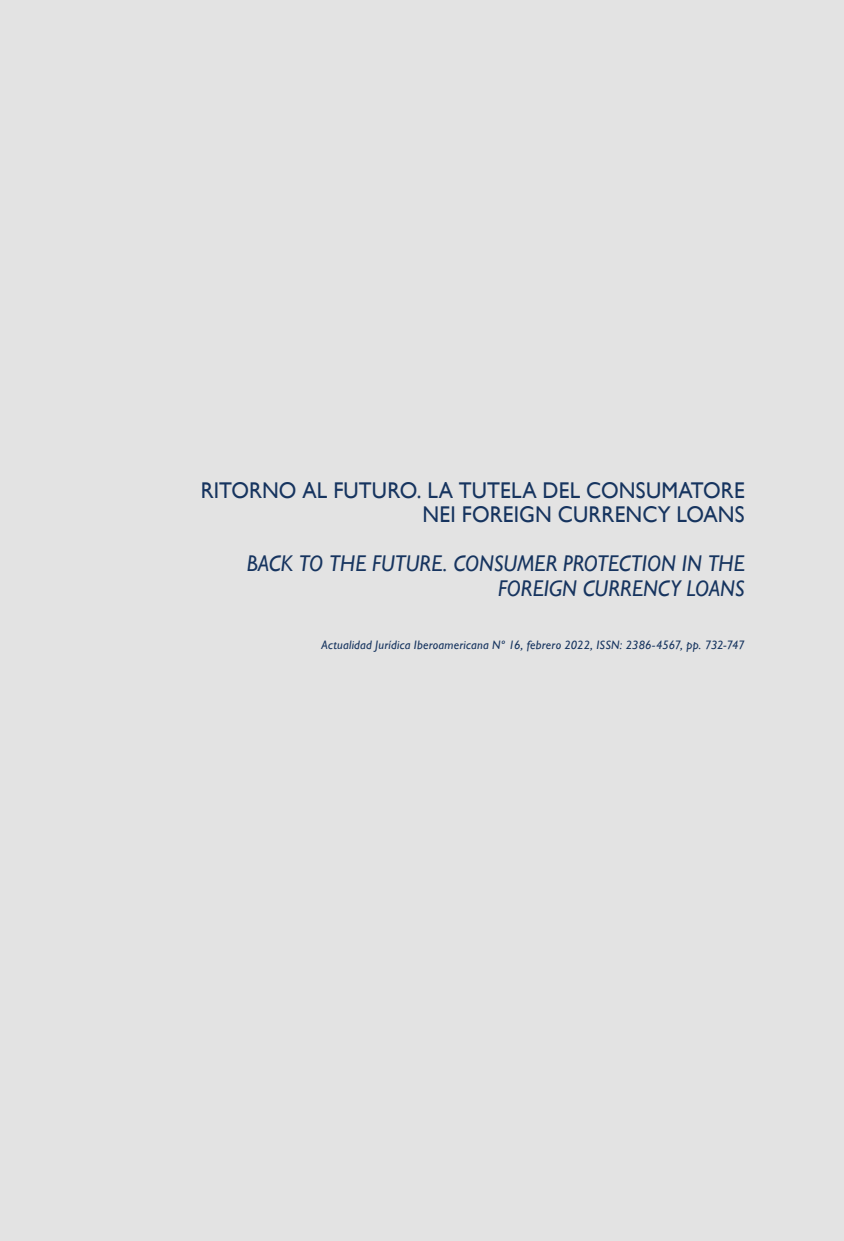
<style>
.page{position:relative;width:844px;height:1241px;background:#fff}
.page>*{position:absolute;margin:0;border:0;box-sizing:border-box;transform-origin:0 0}
.t1{font:22.75px/24.5px "Gill Sans";letter-spacing:.005em;color:#16345f;text-align:right;scale:.94 1}
.t2{font:italic 22.75px/24.5px "Gill Sans";color:#16345f;text-align:right;scale:.94 1}
.t3{font:italic 12.25px "Gill Sans";letter-spacing:.02em;color:#16345f}
</style>
<div class="page">
<div style="left:0;top:0;width:843px;height:1240px;background:#e3e3e3"></div>
<h1 class="t1" style="left:201px;top:477px;width:580px">RITORNO AL FUTURO. LA TUTELA DEL CONSUMATORE<br>NEI FOREIGN CURRENCY LOANS</h1>
<h1 class="t2" style="left:247px;top:551px;width:531px">BACK TO THE FUTURE. CONSUMER PROTECTION IN THE<br>FOREIGN CURRENCY LOANS</h1>
<p class="t3" style="left:321px;top:638px;width:424px">Actualidad Jurídica Iberoamericana Nº 16, febrero 2022, ISSN: 2386-4567, pp. 732-747</p>
</div>
